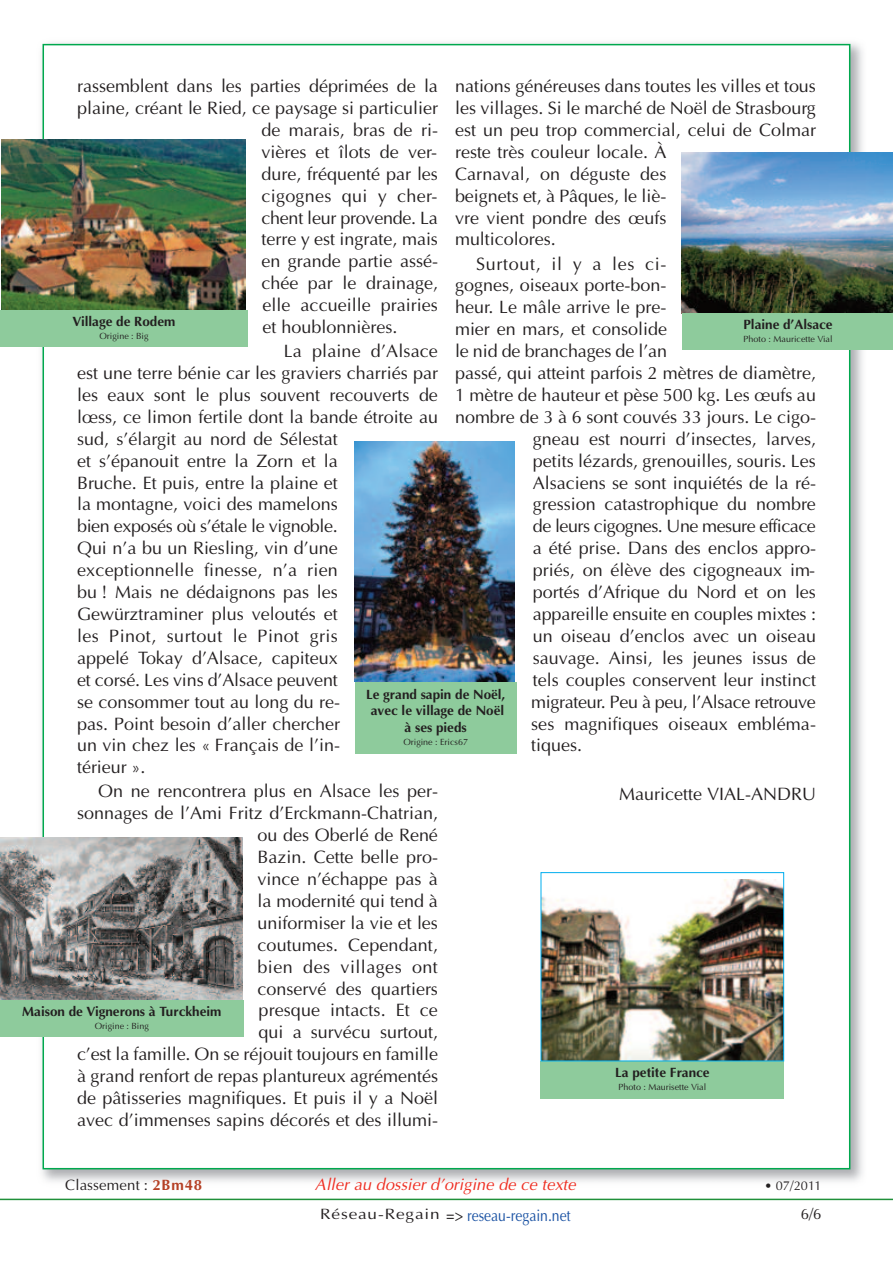
<style>
.page{position:relative;width:893px;height:1263px;background:#fff}
.page>*{position:absolute;margin:0;border:0;box-sizing:border-box;transform-origin:0 0}
.t1{font:18px/21.9px "Optima";color:#231f20}
.t2{font:18px "Optima";letter-spacing:-.02em;color:#231f20}
.t3{font:18px "Optima";letter-spacing:-.03em;color:#231f20}
.t4{font:18px "Optima";letter-spacing:.035em;color:#231f20}
.t5{font:italic 16.5px "Optima";letter-spacing:.005em;color:#ee2f23}
.t6{font:16.5px "Optima";color:#1a52a3;scale:.85 1}
.t7{font:15px "Optima";letter-spacing:.01em;color:#231f20}
.t8{font:700 13.5px/16.5px "Optima";color:#231f20;text-align:center}
.t9{font:12.75px "Optima";letter-spacing:.01em;color:#231f20}
.t10{font:9px "Optima";color:#231f20}
.s1{font-weight:700;color:#b54126}
.s2{font-size:15px;color:#231f20}
.s3{color:#231f20}
</style>
<div class="page">
<img style="left:36px;top:42px;width:834px;height:1140px">
<div style="left:44px;top:45px;width:805px;height:1123px;background:#fff"></div>
<hr style="left:0;top:1198px;width:893px;height:2px;background:#20903a">
<img style="left:354px;top:441px;width:161px;height:241px">
<div style="left:355px;top:682px;width:161px;height:72px;background:#8ecb9c"></div>
<div style="left:541px;top:1061px;width:243px;height:37px;background:#8ecb9c"></div>
<img style="left:1px;top:140px;width:245px;height:170px">
<div style="left:0;top:310px;width:247px;height:37px;background:#8ecb9c"></div>
<img style="left:681px;top:153px;width:211px;height:160px">
<div style="left:682px;top:313px;width:211px;height:36px;background:#8ecb9c"></div>
<img style="left:1px;top:837px;width:241px;height:163px">
<img style="left:543px;top:879px;width:239px;height:180px">
<div style="left:541px;top:872px;width:243px;height:189px;border:1px solid #00aeef"></div>
<div style="left:0;top:1000px;width:244px;height:36px;background:#8ecb9c"></div>
<p class="t1" style="left:77px;top:75px;width:362px">rassemblent dans les parties déprimées de la</p>
<p class="t1" style="left:77px;top:97px;width:362px">plaine, créant le Ried, ce paysage si particulier</p>
<p class="t1" style="left:261px;top:119px;width:178px">de marais, bras de ri-</p>
<p class="t1" style="left:261px;top:141px;width:177px">vières et îlots de ver-</p>
<p class="t1" style="left:261px;top:163px;width:178px">dure, fréquenté par les</p>
<p class="t1" style="left:261px;top:185px;width:177px">cigognes qui y cher-</p>
<p class="t1" style="left:261px;top:206px;width:178px">chent leur provende. La</p>
<p class="t1" style="left:261px;top:228px;width:178px">terre y est ingrate, mais</p>
<p class="t1" style="left:261px;top:250px;width:178px">en grande partie assé-</p>
<p class="t1" style="left:261px;top:272px;width:178px">chée par le drainage,</p>
<p class="t1" style="left:262px;top:294px;width:177px">elle accueille prairies</p>
<p class="t1" style="left:262px;top:316px;width:136px">et houblonnières.</p>
<p class="t1" style="left:77px;top:340px;width:362px;text-indent:207px">La plaine d’Alsace est une terre bénie car les graviers charriés par les eaux sont le plus souvent recouverts de lœss, ce limon fertile dont la bande étroite au sud, s’élargit au nord de Sélestat<br>et s’épanouit entre la Zorn et la<br>Bruche. Et puis, entre la plaine et<br>la montagne, voici des mamelons<br>bien exposés où s’étale le vignoble.<br>Qui n’a bu un Riesling, vin d’une exceptionnelle finesse, n’a rien<br>bu ! Mais ne dédaignons pas les Gewürztraminer plus veloutés et<br>les Pinot, surtout le Pinot gris<br>appelé Tokay d’Alsace, capiteux<br>et corsé. Les vins d’Alsace peuvent<br>se consommer tout au long du re-<br>pas. Point besoin d’aller chercher<br>un vin chez les « Français de l’in-<br>térieur ».</p>
<p class="t1" style="left:77px;top:780px;width:362px;text-align:right">On ne rencontrera plus en Alsace les per&shy;sonnages de l’Ami Fritz d’Erckmann-Chatrian, ou des Oberlé de René<br>Bazin. Cette belle pro-<br>vince n’échappe pas à<br>la modernité qui tend à<br>uniformiser la vie et les<br>coutumes. Cependant,<br>bien des villages ont<br>conservé des quartiers<br>presque intacts. Et ce<br>qui a survécu surtout,<br>c’est la famille. On se réjouit toujours en famille à grand renfort de repas plantureux agrémentés de pâtisseries magnifiques. Et puis il y a Noël avec d’immenses sapins décorés et des illumi-</p>
<p class="t1" style="left:455px;top:75px;width:362px">nations généreuses dans toutes les villes et tous les villages. Si le marché de Noël de Strasbourg est un peu trop commercial, celui de Colmar reste très couleur locale. À<br>Carnaval, on déguste des<br>beignets et, à Pâques, le liè-<br>vre vient pondre des œufs<br>multicolores.</p>
<p class="t4" style="left:476px;top:253px;width:192px">Surtout, il y a les ci-</p>
<p class="t1" style="left:455px;top:274px;width:213px">gognes, oiseaux porte-bon-</p>
<p class="t1" style="left:455px;top:296px;width:213px">heur. Le mâle arrive le pre-</p>
<p class="t1" style="left:455px;top:318px;width:214px">mier en mars, et consolide</p>
<p class="t1" style="left:455px;top:340px;width:214px">le nid de branchages de l’an</p>
<p class="t1" style="left:455px;top:362px;width:362px">passé, qui atteint parfois 2 mètres de diamètre,</p>
<p class="t1" style="left:455px;top:384px;width:362px">1 mètre de hauteur et pèse 500 kg. Les œufs au</p>
<p class="t1" style="left:455px;top:406px;width:362px">nombre de 3 à 6 sont couvés 33 jours. Le cigo-</p>
<p class="t1" style="left:533px;top:428px;width:285px">gneau est nourri d’insectes, larves,</p>
<p class="t1" style="left:533px;top:449px;width:285px">petits lézards, grenouilles, souris. Les</p>
<p class="t1" style="left:533px;top:471px;width:285px">Alsaciens se sont inquiétés de la ré-</p>
<p class="t1" style="left:533px;top:493px;width:285px">gression catastrophique du nombre</p>
<p class="t3" style="left:533px;top:516px;width:285px">de leurs cigognes. Une mesure efficace</p>
<p class="t1" style="left:533px;top:537px;width:285px">a été prise. Dans des enclos appro-</p>
<p class="t1" style="left:533px;top:559px;width:284px">priés, on élève des cigogneaux im-</p>
<p class="t1" style="left:533px;top:581px;width:285px">portés d’Afrique du Nord et on les</p>
<p class="t1" style="left:533px;top:603px;width:285px">appareille ensuite en couples mixtes :</p>
<p class="t1" style="left:533px;top:625px;width:285px">un oiseau d’enclos avec un oiseau</p>
<p class="t1" style="left:533px;top:647px;width:285px">sauvage. Ainsi, les jeunes issus de</p>
<p class="t1" style="left:533px;top:668px;width:285px">tels couples conservent leur instinct</p>
<p class="t2" style="left:531px;top:691px;width:286px">migrateur. Peu à peu, l’Alsace retrouve</p>
<p class="t1" style="left:531px;top:712px;width:286px">ses magnifiques oiseaux embléma-</p>
<p class="t1" style="left:531px;top:734px;width:52px">tiques.</p>
<p class="t1" style="left:619px;top:782px;width:198px">Mauricette VIAL-ANDRU</p>
<p class="t8" style="left:73px;top:313px;width:104px">Village de Rodem</p>
<p class="t10" style="left:99px;top:331px;width:51px">Origine : Big</p>
<p class="t8" style="left:743px;top:316px;width:91px">Plaine d’Alsace</p>
<p class="t10" style="left:744px;top:333px;width:90px">Photo : Mauricette Vial</p>
<p class="t8" style="left:366px;top:686px;width:141px">Le grand sapin de Noël, avec le village de Noël à ses pieds</p>
<p class="t10" style="left:403px;top:736px;width:66px">Origine : Erics67</p>
<p class="t8" style="left:22px;top:1003px;width:201px">Maison de Vignerons à Turckheim</p>
<p class="t10" style="left:95px;top:1020px;width:56px">Origine : Bing</p>
<p class="t8" style="left:615px;top:1064px;width:96px">La petite France</p>
<p class="t10" style="left:619px;top:1082px;width:89px">Photo : Maurisette Vial</p>
<p class="t7" style="left:65px;top:1176px;width:138px">Classement : <span class="s1">2Bm48</span></p>
<p class="t5" style="left:315px;top:1175px;width:262px">Aller au dossier d’origine de ce texte</p>
<p class="t9" style="left:764px;top:1178px;width:58px">• 07/2011</p>
<p class="t6" style="left:320px;top:1205px;width:296px"><span class="s2">Réseau-Regain</span> <span class="s3">=&gt;</span> reseau-regain.net</p>
<p class="t7" style="left:801px;top:1205px;width:22px">6/6</p>
</div>
